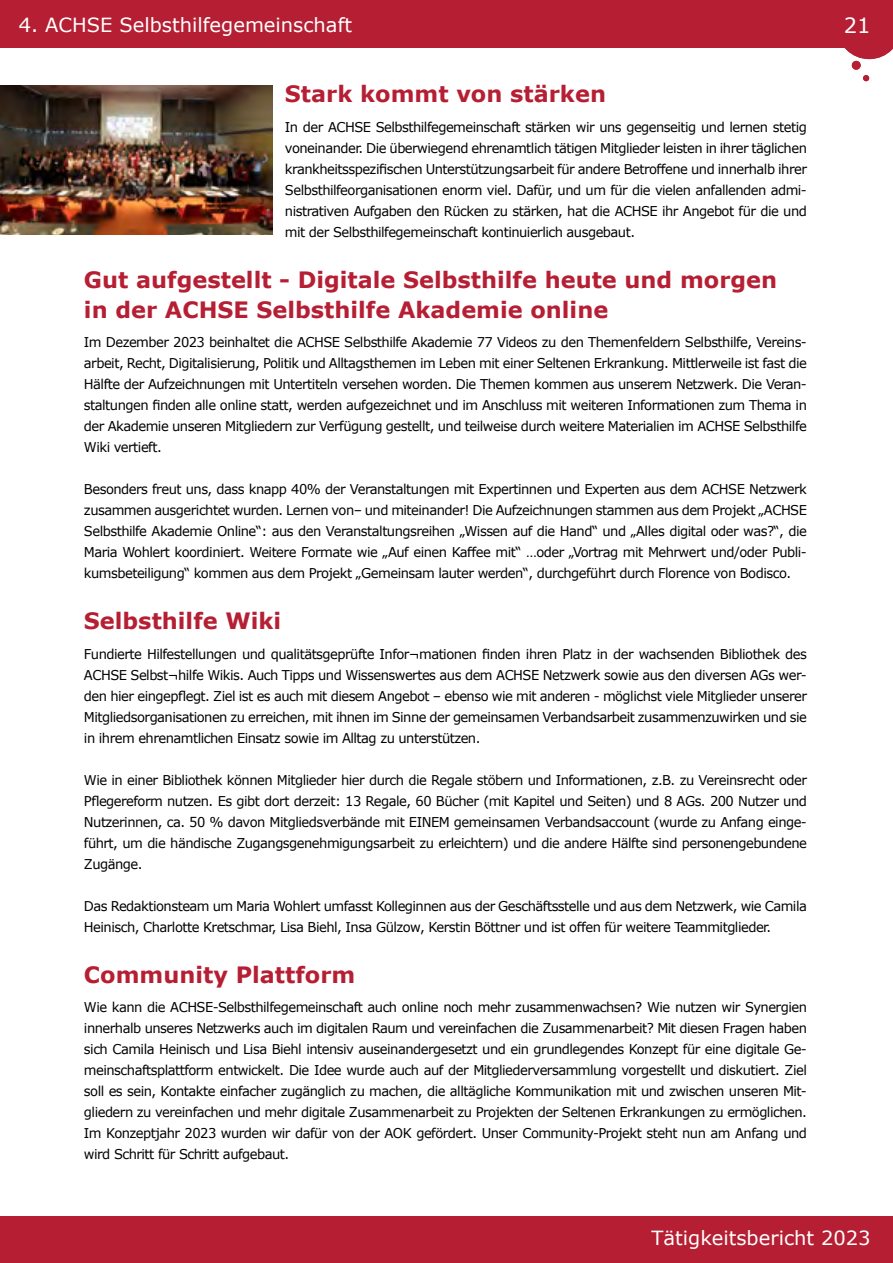
<style>
.page{position:relative;width:893px;height:1263px;background:#fff}
.page>*{position:absolute;margin:0;border:0;box-sizing:border-box;transform-origin:0 0}
.t1{font:700 22.5px/30px "Verdana";color:#b61f33}
.t2{font:21px "Verdana";color:#fff}
.t3{font:19.5px "Verdana";color:#fff}
.t4{font:13.5px/21px "Verdana";letter-spacing:-.04em;color:#000;text-align:justify}
</style>
<div class="page">
<div style="left:0;top:0;width:893px;height:47px;background:#b61f33"></div>
<div style="left:0;top:1217px;width:893px;height:46px;background:#b61f33"></div>
<img style="left:0;top:85px;width:272px;height:149px">
<svg style="left:863px;top:75px;width:6px;height:6px"></svg>
<div style="left:852px;top:61px;width:9px;height:9px;background:#b61f33;border-radius:50%"></div>
<svg style="left:837px;top:47px;width:56px;height:12px"></svg>
<h3 class="t3" style="left:19px;top:12px;width:335px">4. ACHSE Selbsthilfegemeinschaft</h3>
<h1 class="t1" style="left:285px;top:79px;width:323px">Stark kommt von stärken</h1>
<p class="t4" style="left:285px;top:116px;width:523px">In der ACHSE Selbsthilfegemeinschaft stärken wir uns gegenseitig und lernen stetig voneinander. Die überwiegend ehrenamtlich tätigen Mitglieder leisten in ihrer täglichen krankheitsspezifischen Unterstützungsarbeit für andere Betroffene und innerhalb ihrer Selbsthilfeorganisationen enorm viel. Dafür, und um für die vielen anfallenden admi&shy;nistrativen Aufgaben den Rücken zu stärken, hat die ACHSE ihr Angebot für die und mit der Selbsthilfegemeinschaft kontinuierlich ausgebaut.</p>
<h1 class="t1" style="left:84px;top:264px;width:695px">Gut aufgestellt - Digitale Selbsthilfe heute und morgen in der ACHSE Selbsthilfe Akademie online</h1>
<p class="t4" style="left:84px;top:332px;width:724px">Im Dezember 2023 beinhaltet die ACHSE Selbsthilfe Akademie 77 Videos zu den Themenfeldern Selbsthilfe, Vereins&shy;arbeit, Recht, Digitalisierung, Politik und Alltagsthemen im Leben mit einer Seltenen Erkrankung. Mittlerweile ist fast die Hälfte der Aufzeichnungen mit Untertiteln versehen worden. Die Themen kommen aus unserem Netzwerk. Die Veran&shy;staltungen finden alle online statt, werden aufgezeichnet und im Anschluss mit weiteren Informationen zum Thema in der Akademie unseren Mitgliedern zur Verfügung gestellt, und teilweise durch weitere Materialien im ACHSE Selbsthilfe Wiki vertieft.</p>
<p class="t4" style="left:84px;top:479px;width:724px">Besonders freut uns, dass knapp 40% der Veranstaltungen mit Expertinnen und Experten aus dem ACHSE Netzwerk zusammen ausgerichtet wurden. Lernen von– und miteinander! Die Aufzeichnungen stammen aus dem Projekt „ACHSE Selbsthilfe Akademie Online“: aus den Veranstaltungsreihen „Wissen auf die Hand“ und „Alles digital oder was?“, die Maria Wohlert koordiniert. Weitere Formate wie „Auf einen Kaffee mit“ …oder „Vortrag mit Mehrwert und/oder Publi&shy;kumsbeteiligung“ kommen aus dem Projekt „Gemeinsam lauter werden“, durchgeführt durch Florence von Bodisco.</p>
<h1 class="t1" style="left:84px;top:606px;width:199px">Selbsthilfe Wiki</h1>
<p class="t4" style="left:84px;top:643px;width:724px">Fundierte Hilfestellungen und qualitätsgeprüfte Infor¬mationen finden ihren Platz in der wachsenden Bibliothek des ACHSE Selbst¬hilfe Wikis. Auch Tipps und Wissenswertes aus dem ACHSE Netzwerk sowie aus den diversen AGs wer&shy;den hier eingepflegt. Ziel ist es auch mit diesem Angebot – ebenso wie mit anderen - möglichst viele Mitglieder unserer Mitgliedsorganisationen zu erreichen, mit ihnen im Sinne der gemeinsamen Verbandsarbeit zusammenzuwirken und sie in ihrem ehrenamtlichen Einsatz sowie im Alltag zu unterstützen.</p>
<p class="t4" style="left:84px;top:769px;width:724px">Wie in einer Bibliothek können Mitglieder hier durch die Regale stöbern und Informationen, z.B. zu Vereinsrecht oder Pflegereform nutzen. Es gibt dort derzeit: 13 Regale, 60 Bücher (mit Kapitel und Seiten) und 8 AGs. 200 Nutzer und Nutzerinnen, ca. 50 % davon Mitgliedsverbände mit EINEM gemeinsamen Verbandsaccount (wurde zu Anfang einge&shy;führt, um die händische Zugangsgenehmigungsarbeit zu erleichtern) und die andere Hälfte sind personengebundene Zugänge.</p>
<p class="t4" style="left:84px;top:895px;width:724px">Das Redaktionsteam um Maria Wohlert umfasst Kolleginnen aus der Geschäftsstelle und aus dem Netzwerk, wie Camila<br>Heinisch, Charlotte Kretschmar, Lisa Biehl, Insa Gülzow, Kerstin Böttner und ist offen für weitere Teammitglieder.</p>
<h1 class="t1" style="left:84px;top:959px;width:273px">Community Plattform</h1>
<p class="t4" style="left:84px;top:997px;width:724px">Wie kann die ACHSE-Selbsthilfegemeinschaft auch online noch mehr zusammenwachsen? Wie nutzen wir Synergien innerhalb unseres Netzwerks auch im digitalen Raum und vereinfachen die Zusammenarbeit? Mit diesen Fragen haben sich Camila Heinisch und Lisa Biehl intensiv auseinandergesetzt und ein grundlegendes Konzept für eine digitale Ge&shy;meinschaftsplattform entwickelt. Die Idee wurde auch auf der Mitgliederversammlung vorgestellt und diskutiert. Ziel soll es sein, Kontakte einfacher zugänglich zu machen, die alltägliche Kommunikation mit und zwischen unseren Mit&shy;gliedern zu vereinfachen und mehr digitale Zusammenarbeit zu Projekten der Seltenen Erkrankungen zu ermöglichen.<br>Im Konzeptjahr 2023 wurden wir dafür von der AOK gefördert. Unser Community-Projekt steht nun am Anfang und wird Schritt für Schritt aufgebaut.</p>
<h2 class="t2" style="left:844px;top:11px;width:28px">21</h2>
<h3 class="t3" style="left:651px;top:1224px;width:221px">Tätigkeitsbericht 2023</h3>
</div>
